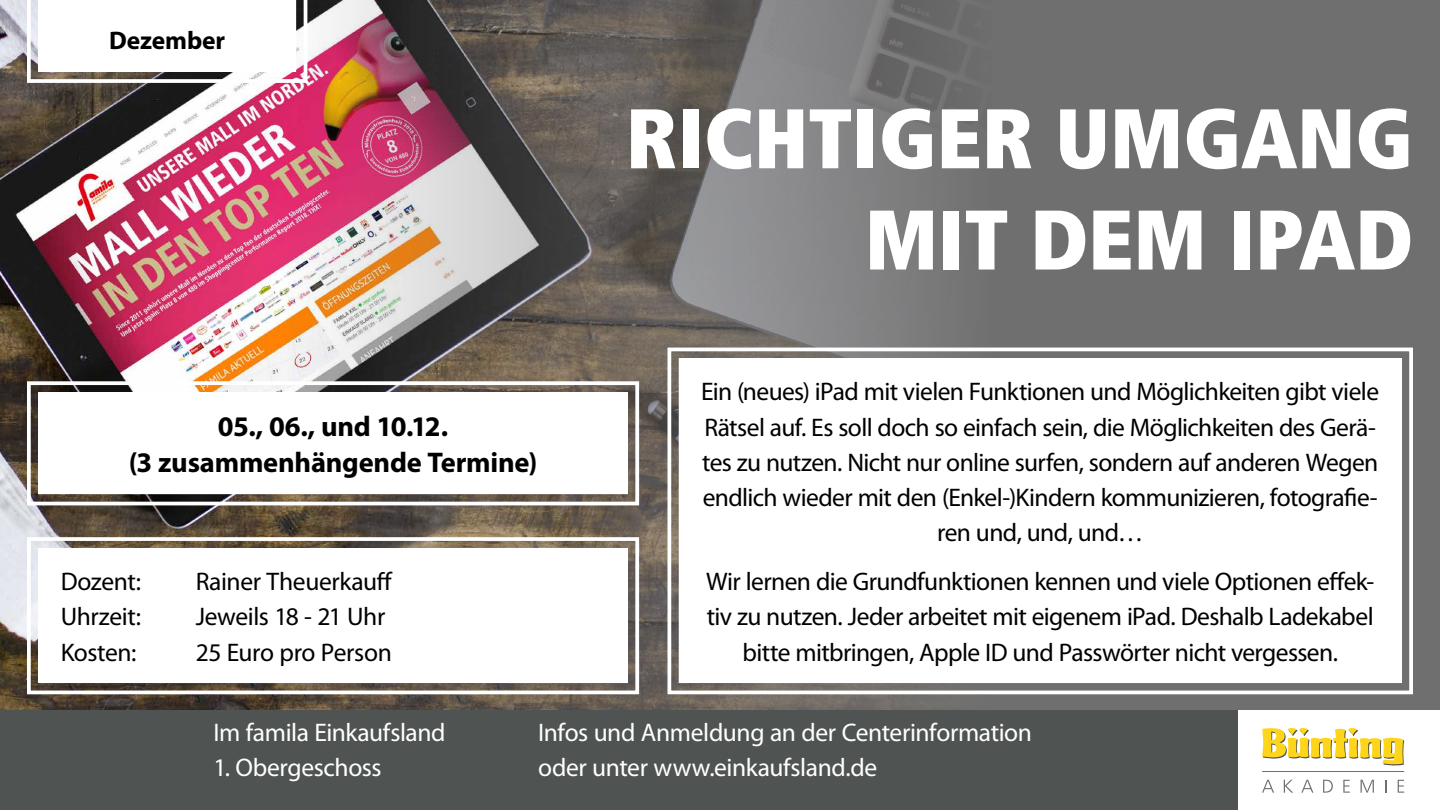
<style>
.page{position:relative;width:1440px;height:810px;background:#706f6f}
.page>*{position:absolute;margin:0;border:0;box-sizing:border-box;transform-origin:0 0}
.t1{font:900 condensed 84.38px/101.2px "Frutiger LT Std";color:#fff;text-align:right}
.t2{font:700 28.5px/35.2px "Myriad Pro";letter-spacing:-.01em;color:#000;text-align:center}
.t3{font:25.5px/35.2px "Myriad Pro";letter-spacing:-.025em;color:#000;text-align:center}
.t4{font:25.5px/35.2px "Myriad Pro";letter-spacing:-.015em;color:#fff}
.t5{font:700 25.5px "Myriad Pro";letter-spacing:-.005em;color:#000}
</style>
<div class="page">
<img style="left:0;top:0;width:992px;height:711px">
<svg style="left:666px;top:346px;width:747px;height:350px;background:#f4f3f3"></svg>
<div style="left:679px;top:359px;width:723px;height:324px;border:11px solid #fff"></div>
<svg style="left:25px;top:535px;width:616px;height:161px;background:#e6e4e2"></svg>
<div style="left:38px;top:548px;width:590px;height:135px;border:11px solid #fff"></div>
<div style="left:202px;top:711px;width:325px;height:99px;background:#4f5452"></div>
<div style="left:0;top:711px;width:202px;height:99px;background:#4f5452"></div>
<div style="left:527px;top:711px;width:711px;height:99px;background:#4f5452"></div>
<svg style="left:25px;top:379px;width:616px;height:128px;background:#dfdddb"></svg>
<div style="left:38px;top:393px;width:590px;height:101px;border:11px solid #fff"></div>
<div style="left:1238px;top:711px;width:202px;height:99px;background:#fff"></div>
<svg style="left:1262px;top:780px;width:12px;height:13px"></svg>
<svg style="left:1284px;top:780px;width:9px;height:13px"></svg>
<svg style="left:1301px;top:780px;width:12px;height:13px"></svg>
<svg style="left:1323px;top:780px;width:10px;height:13px"></svg>
<svg style="left:1343px;top:780px;width:7px;height:13px"></svg>
<svg style="left:1361px;top:780px;width:13px;height:13px"></svg>
<svg style="left:1385px;top:780px;width:1px;height:13px"></svg>
<svg style="left:1398px;top:780px;width:6px;height:13px"></svg>
<svg style="left:1262px;top:728px;width:142px;height:38px"></svg>
<hr style="left:1262px;top:771px;width:142px;height:1px;background:#706f6f">
<svg style="left:25px;top:0;width:284px;height:85px;background:#eceaea"></svg>
<p class="t5" style="left:109px;top:24px;width:118px">Dezember</p>
<p class="t2" style="left:129px;top:408px;width:410px">05., 06., und 10.12.<br>(3 zusammenhängende Termine)</p>
<p class="t3" style="left:61px;top:563px;width:82px">Dozent:</p>
<p class="t3" style="left:196px;top:563px;width:199px">Rainer Theuerkauff</p>
<p class="t3" style="left:61px;top:599px;width:82px">Uhrzeit:</p>
<p class="t3" style="left:196px;top:599px;width:191px">Jeweils 18 - 21 Uhr</p>
<p class="t3" style="left:61px;top:634px;width:77px">Kosten:</p>
<p class="t3" style="left:196px;top:634px;width:198px">25 Euro pro Person</p>
<h1 class="t1" style="left:626px;top:88px;width:789px">RICHTIGER UMGANG<br>MIT DEM IPAD</h1>
<p class="t3" style="left:701px;top:374px;width:679px">Ein (neues) iPad mit vielen Funktionen und Möglichkeiten gibt viele Rätsel auf. Es soll doch so einfach sein, die Möglichkeiten des Gerä&shy;tes zu nutzen. Nicht nur online surfen, sondern auf anderen Wegen endlich wieder mit den (Enkel-)Kindern kommunizieren, fotografie&shy;ren und, und, und…</p>
<p class="t3" style="left:706px;top:563px;width:670px">Wir lernen die Grundfunktionen kennen und viele Optionen effek&shy;tiv zu nutzen. Jeder arbeitet mit eigenem iPad. Deshalb Ladekabel bitte mitbringen, Apple ID und Passwörter nicht vergessen.</p>
<p class="t4" style="left:213px;top:714px;width:234px">Im famila Einkaufsland</p>
<p class="t4" style="left:213px;top:750px;width:170px">1. Obergeschoss</p>
<p class="t4" style="left:538px;top:714px;width:495px">Infos und Anmeldung an der Centerinformation oder unter www.einkaufsland.de</p>
</div>
